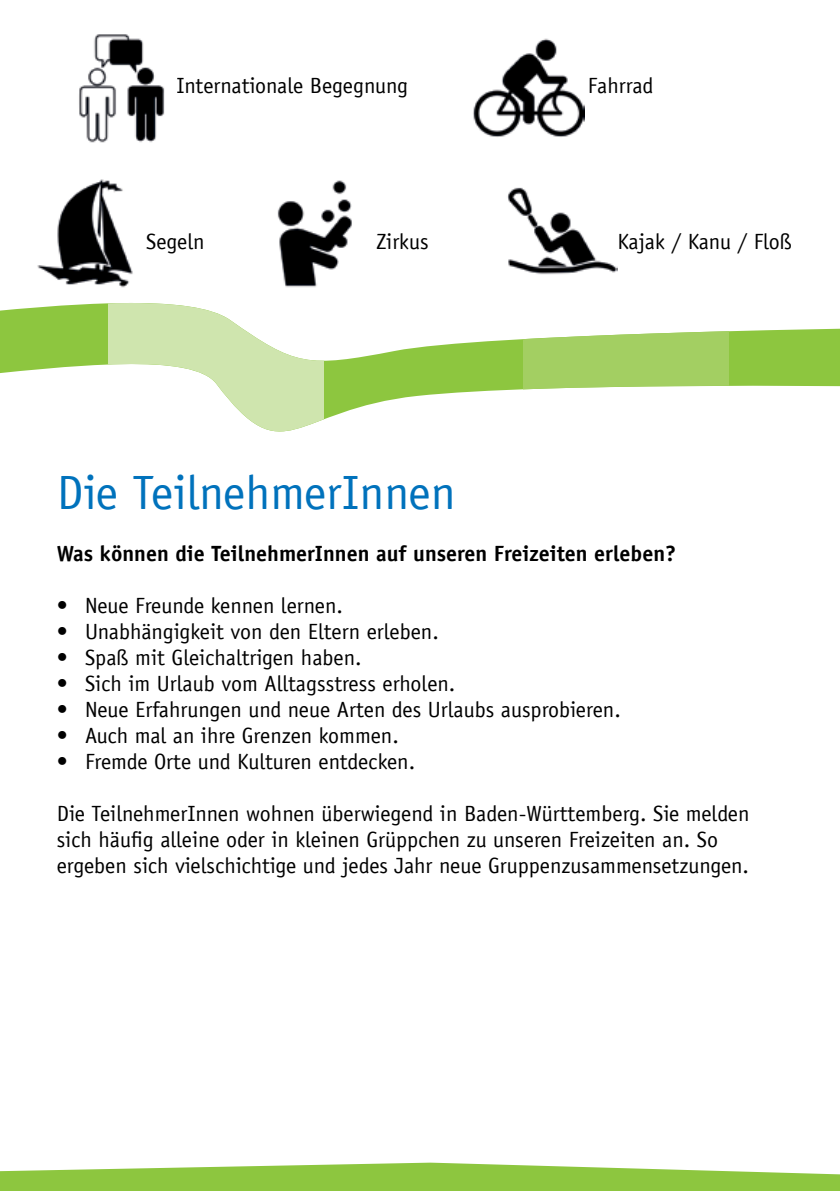
<style>
.page{position:relative;width:840px;height:1191px;background:#fff}
.page>*{position:absolute;margin:0;border:0;box-sizing:border-box;transform-origin:0 0}
.t1{font:48px "Officina Sans";color:#0072bc}
.t2{font:22px/26px "Officina Sans";color:#000}
.t3{font:700 22px "Officina Sans";color:#000}
</style>
<div class="page">
<img style="left:79px;top:34px;width:86px;height:109px">
<img style="left:473px;top:38px;width:111px;height:99px">
<img style="left:37px;top:179px;width:94px;height:88px">
<img style="left:277px;top:180px;width:75px;height:87px">
<img style="left:507px;top:187px;width:109px;height:80px">
<svg style="left:0;top:267px;width:839px;height:153px"></svg>
<svg style="left:108px;top:303px;width:215px;height:129px;fill:#cfe5ae"></svg>
<svg style="left:522px;top:303px;width:206px;height:117px"></svg>
<svg style="left:0;top:1162px;width:839px;height:29px"></svg>
<p class="t2" style="left:176px;top:73px;width:233px">Internationale Begegnung</p>
<p class="t2" style="left:587px;top:73px;width:67px">Fahrrad</p>
<p class="t2" style="left:146px;top:229px;width:60px">Segeln</p>
<p class="t2" style="left:376px;top:229px;width:54px">Zirkus</p>
<p class="t2" style="left:617px;top:229px;width:176px">Kajak / Kanu / Floß</p>
<h1 class="t1" style="left:57px;top:465px;width:400px">Die TeilnehmerInnen</h1>
<p class="t3" style="left:57px;top:540px;width:620px">Was können die TeilnehmerInnen auf unseren Freizeiten erleben?</p>
<p class="t2" style="left:57px;top:593px;width:287px">• Neue Freunde kennen lernen.</p>
<p class="t2" style="left:57px;top:619px;width:383px">• Unabhängigkeit von den Eltern erleben.</p>
<p class="t2" style="left:57px;top:645px;width:306px">• Spaß mit Gleichaltrigen haben.</p>
<p class="t2" style="left:57px;top:671px;width:400px">• Sich im Urlaub vom Alltagsstress erholen.</p>
<p class="t2" style="left:57px;top:697px;width:565px">• Neue Erfahrungen und neue Arten des Urlaubs ausprobieren.</p>
<p class="t2" style="left:57px;top:723px;width:343px">• Auch mal an ihre Grenzen kommen.</p>
<p class="t2" style="left:57px;top:749px;width:360px">• Fremde Orte und Kulturen entdecken.</p>
<p class="t2" style="left:57px;top:801px;width:694px">Die TeilnehmerInnen wohnen überwiegend in Baden-Württemberg. Sie melden sich häufig alleine oder in kleinen Grüppchen zu unseren Freizeiten an. So ergeben sich vielschichtige und jedes Jahr neue Gruppenzusammensetzungen.</p>
</div>
